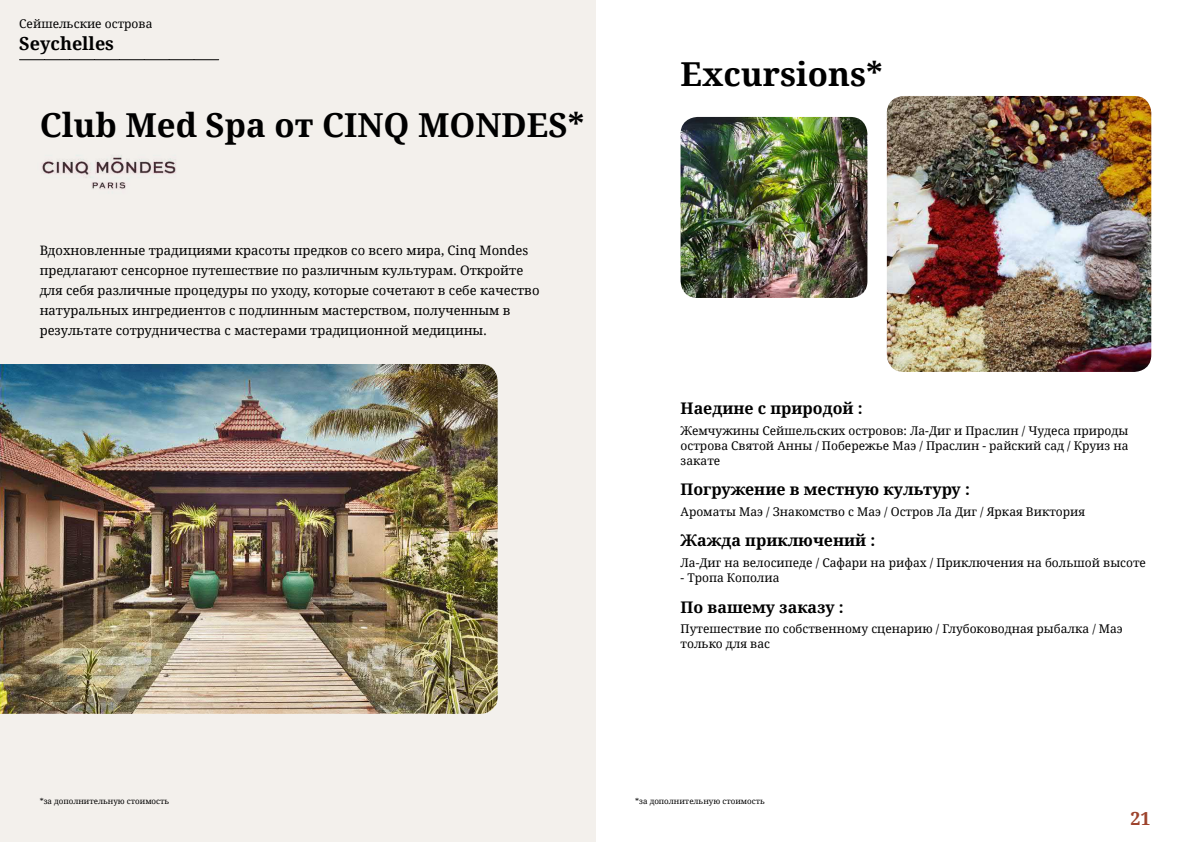
<style>
.page{position:relative;width:1191px;height:842px;background:#fff}
.page>*{position:absolute;margin:0;border:0;box-sizing:border-box;transform-origin:0 0}
.t1{font:700 33px "Noto Serif";color:#000}
.t2{font:700 18px "Noto Serif";color:#000}
.t3{font:700 18px "Noto Serif";color:#9d432c}
.t4{font:700 16px "Noto Serif";color:#000}
.t5{font:13px/20px "Noto Serif";color:#000}
.t6{font:12px/15px "Noto Serif";color:#000;text-align:justify}
.t7{font:8px "Noto Serif";color:#000}
</style>
<div class="page">
<div style="left:0;top:0;width:595px;height:842px;background:#f3f0ec"></div>
<img style="left:0;top:364px;width:497px;height:350px">
<img style="left:680px;top:117px;width:187px;height:181px">
<img style="left:887px;top:96px;width:264px;height:276px">
<svg style="left:20px;top:59px;width:199px;height:1px"></svg>
<img style="left:41px;top:155px;width:135px;height:35px">
<p class="t6" style="left:19px;top:16px;width:135px">Сейшельские острова</p>
<h2 class="t2" style="left:19px;top:31px;width:96px">Seychelles</h2>
<h1 class="t1" style="left:40px;top:102px;width:546px">Club Med Spa от CINQ MONDES*</h1>
<p class="t5" style="left:40px;top:240px;width:501px">Вдохновленные традициями красоты предков со всего мира, Cinq Mondes предлагают сенсорное путешествие по различным культурам. Откройте для себя различные процедуры по уходу, которые сочетают в себе качество натуральных ингредиентов с подлинным мастерством, полученным в результате сотрудничества с мастерами традиционной медицины.</p>
<h1 class="t1" style="left:680px;top:51px;width:204px">Excursions*</h1>
<h3 class="t4" style="left:680px;top:397px;width:183px">Наедине с природой :</h3>
<p class="t6" style="left:680px;top:422px;width:449px">Жемчужины Сейшельских островов: Ла-Диг и Праслин / Чудеса природы острова Святой Анны / Побережье Маэ / Праслин - райский сад / Круиз на закате</p>
<h3 class="t4" style="left:680px;top:478px;width:291px">Погружение в местную культуру :</h3>
<p class="t6" style="left:680px;top:503px;width:406px">Ароматы Маэ / Знакомство с Маэ / Остров Ла Диг / Яркая Виктория</p>
<h3 class="t4" style="left:680px;top:529px;width:196px">Жажда приключений :</h3>
<p class="t6" style="left:680px;top:555px;width:467px">Ла-Диг на велосипеде / Сафари на рифах / Приключения на большой высоте</p>
<p class="t6" style="left:680px;top:570px;width:100px">- Тропа Кополиа</p>
<h3 class="t4" style="left:680px;top:595px;width:165px">По вашему заказу :</h3>
<p class="t6" style="left:680px;top:621px;width:444px">Путешествие по собственному сценарию / Глубоководная рыбалка / Маэ только для вас</p>
<p class="t7" style="left:40px;top:796px;width:131px">*за дополнительную стоимость</p>
<p class="t7" style="left:635px;top:796px;width:131px">*за дополнительную стоимость</p>
<h2 class="t3" style="left:1130px;top:806px;width:22px">21</h2>
</div>
